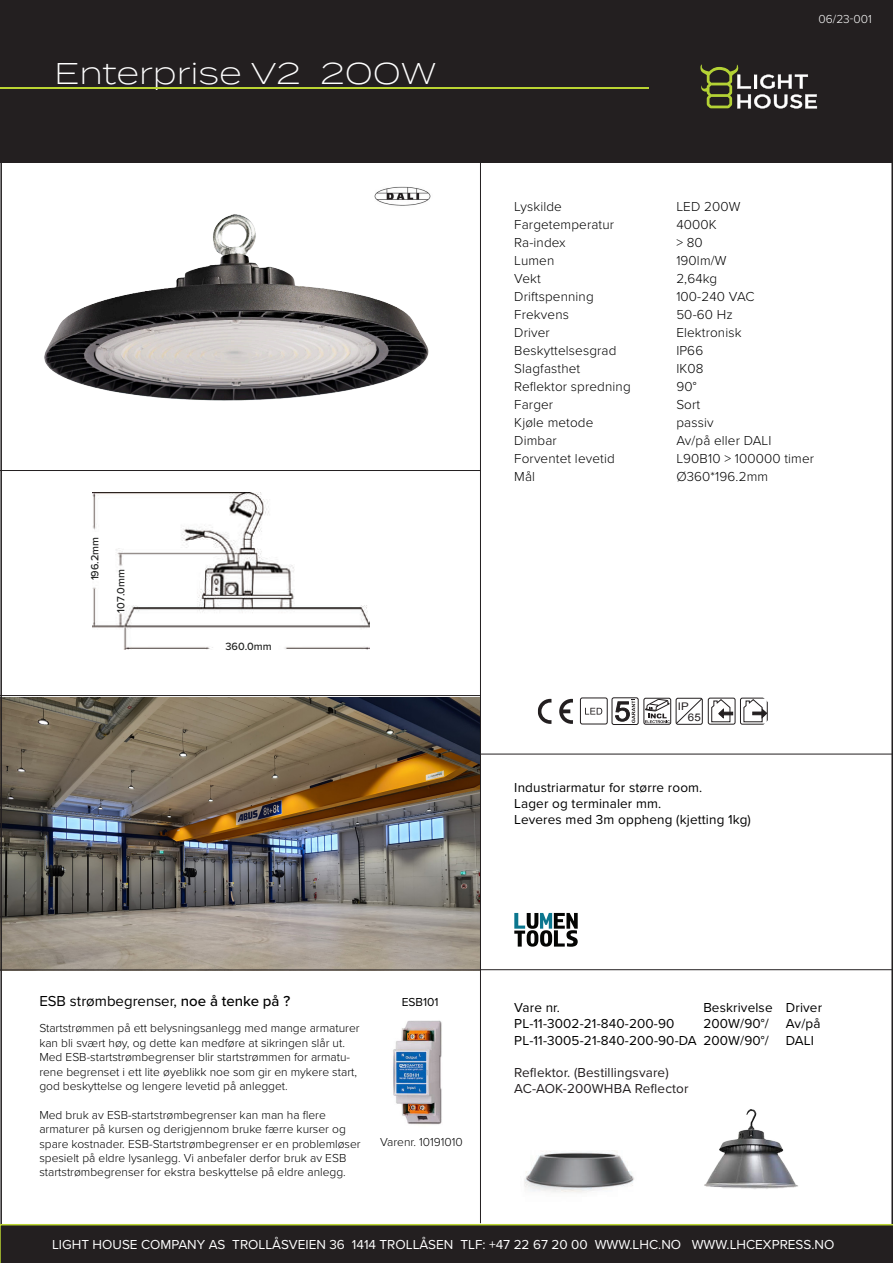
<style>
.page{position:relative;width:893px;height:1263px;background:#fff}
.page>*{position:absolute;margin:0;border:0;box-sizing:border-box;transform-origin:0 0}
.t1{font:300 30px "Termina";color:#fff}
.t2{font:15px "Proxima Nova";color:#000}
.t3{font:300 13.5px "Proxima Nova";letter-spacing:.01em;color:#000}
.t4{font:13.5px/16.2px "Proxima Nova";letter-spacing:.01em;color:#000}
.t5{font:13.5px "Proxima Nova";color:#fff}
.t6{font:13.5px/16.2px "Proxima Nova";letter-spacing:.01em;color:#231f20}
.t7{font:300 12px/14.4px "Proxima Nova";color:#000}
.t8{font:300 12px "Proxima Nova";color:#fff}
.t9{font:12px "Proxima Nova";color:#000}
.t10{font:500 10.95px "Proxima Nova";color:#1f201f}
.t11{font:10.5px/11.6px "Arial";color:#231f20;scale:1.1 1}
.s1{font-weight:500}
</style>
<div class="page">
<img style="left:3px;top:697px;width:477px;height:272px">
<img style="left:44px;top:214px;width:385px;height:187px">
<img style="left:93px;top:493px;width:277px;height:157px">
<div style="left:580px;top:698px;width:27px;height:26px;border:1px solid #231f20;border-radius:2px"></div>
<svg style="left:585px;top:708px;width:17px;height:6px"></svg>
<svg style="left:612px;top:698px;width:26px;height:26px"></svg>
<div style="left:612px;top:697px;width:26px;height:28px;border:1px solid #231f20;border-radius:2px"></div>
<svg style="left:614px;top:699px;width:21px;height:24px"></svg>
<svg style="left:538px;top:699px;width:13px;height:25px"></svg>
<svg style="left:559px;top:699px;width:14px;height:25px"></svg>
<svg style="left:645px;top:697px;width:58px;height:28px"></svg>
<div style="left:644px;top:698px;width:27px;height:26px;border:1px solid #231f20;border-radius:2px"></div>
<svg style="left:711px;top:700px;width:22px;height:22px"></svg>
<div style="left:708px;top:698px;width:27px;height:26px;border:1px solid #231f20;border-radius:2px"></div>
<svg style="left:743px;top:700px;width:22px;height:22px"></svg>
<div style="left:740px;top:698px;width:27px;height:26px;border:1px solid #231f20;border-radius:2px"></div>
<div style="left:0;top:1224px;width:893px;height:39px;background:#231f20"></div>
<div style="left:0;top:0;width:893px;height:162px;background:#231f20"></div>
<hr style="left:0;top:470px;width:481px;height:1px;background:#231f20">
<hr style="left:480px;top:139px;width:1px;height:1084px;background:#231f20">
<hr style="left:481px;top:969px;width:412px;height:1px;background:#231f20">
<hr style="left:480px;top:754px;width:413px;height:1px;background:#231f20">
<hr style="left:0;top:87px;width:649px;height:2px;background:#bad432">
<svg style="left:700px;top:64px;width:117px;height:45px"></svg>
<svg style="left:514px;top:913px;width:64px;height:34px"></svg>
<img style="left:393px;top:1020px;width:49px;height:105px">
<hr style="left:0;top:969px;width:480px;height:1px;background:#231f20">
<hr style="left:0;top:695px;width:481px;height:1px;background:#231f20">
<img style="left:367px;top:186px;width:64px;height:30px">
<img style="left:524px;top:1151px;width:110px;height:42px">
<img style="left:704px;top:1109px;width:94px;height:80px">
<h1 class="t1" style="left:54px;top:61px;width:384px">Enterprise V2 200W</h1>
<p class="t10" style="left:90px;top:580px;width:45px;rotate:-90deg">196.2mm</p>
<p class="t10" style="left:116px;top:613px;width:45px;rotate:-90deg">107.0mm</p>
<p class="t10" style="left:225px;top:642px;width:48px">360.0mm</p>
<p class="t8" style="left:819px;top:14px;width:55px">06/23-001</p>
<p class="t3" style="left:514px;top:200px;width:49px">Lyskilde</p>
<p class="t3" style="left:676px;top:200px;width:66px">LED 200W</p>
<p class="t3" style="left:514px;top:218px;width:101px">Fargetemperatur</p>
<p class="t3" style="left:676px;top:218px;width:42px">4000K</p>
<p class="t3" style="left:514px;top:236px;width:53px">Ra-index</p>
<p class="t3" style="left:676px;top:236px;width:28px">&gt; 80</p>
<p class="t3" style="left:514px;top:254px;width:42px">Lumen</p>
<p class="t3" style="left:676px;top:254px;width:52px">190lm/W</p>
<p class="t3" style="left:514px;top:272px;width:28px">Vekt</p>
<p class="t3" style="left:676px;top:272px;width:42px">2,64kg</p>
<p class="t3" style="left:514px;top:290px;width:81px">Driftspenning</p>
<p class="t3" style="left:676px;top:290px;width:80px">100-240 VAC</p>
<p class="t3" style="left:514px;top:308px;width:56px">Frekvens</p>
<p class="t3" style="left:676px;top:308px;width:58px">50-60 Hz</p>
<p class="t3" style="left:514px;top:326px;width:37px">Driver</p>
<p class="t3" style="left:676px;top:326px;width:67px">Elektronisk</p>
<p class="t3" style="left:514px;top:344px;width:104px">Beskyttelsesgrad</p>
<p class="t3" style="left:676px;top:344px;width:28px">IP66</p>
<p class="t3" style="left:514px;top:362px;width:67px">Slagfasthet</p>
<p class="t3" style="left:676px;top:362px;width:29px">IK08</p>
<p class="t3" style="left:514px;top:380px;width:118px">Reflektor spredning</p>
<p class="t3" style="left:676px;top:380px;width:22px">90°</p>
<p class="t3" style="left:514px;top:398px;width:40px">Farger</p>
<p class="t3" style="left:676px;top:398px;width:25px">Sort</p>
<p class="t3" style="left:514px;top:416px;width:81px">Kjøle metode</p>
<p class="t3" style="left:676px;top:416px;width:39px">passiv</p>
<p class="t3" style="left:514px;top:434px;width:44px">Dimbar</p>
<p class="t3" style="left:676px;top:434px;width:97px">Av/på eller DALI</p>
<p class="t3" style="left:514px;top:452px;width:102px">Forventet levetid</p>
<p class="t3" style="left:676px;top:452px;width:139px">L90B10 &gt; 100000 timer</p>
<p class="t3" style="left:514px;top:470px;width:22px">Mål</p>
<p class="t3" style="left:676px;top:470px;width:93px">Ø360*196.2mm</p>
<p class="t11" style="left:688px;top:700px;width:13px;text-indent:-10px">IP<br>65</p>
<p class="t4" style="left:514px;top:779px;width:238px">Industriarmatur for større room.<br>Lager og terminaler mm.<br>Leveres med 3m oppheng (kjetting 1kg)</p>
<p class="t2" style="left:39px;top:993px;width:253px">ESB strømbegrenser, <span class="s1">noe å tenke på ?</span></p>
<p class="t9" style="left:402px;top:995px;width:38px">ESB101</p>
<p class="t7" style="left:39px;top:1022px;width:322px">Startstrømmen på ett belysningsanlegg med mange armaturer kan bli svært høy, og dette kan medføre at sikringen slår ut.<br>Med ESB-startstrømbegrenser blir startstrømmen for armatu&shy;rene begrenset i ett lite øyeblikk noe som gir en mykere start, god beskyttelse og lengere levetid på anlegget.</p>
<p class="t7" style="left:39px;top:1108px;width:323px">Med bruk av ESB-startstrømbegrenser kan man ha flere armaturer på kursen og derigjennom bruke færre kurser og spare kostnader. ESB-Startstrømbegrenser er en problemløser spesielt på eldre lysanlegg. Vi anbefaler derfor bruk av ESB startstrømbegrenser for ekstra beskyttelse på eldre anlegg.</p>
<p class="t7" style="left:380px;top:1136px;width:84px">Varenr. 10191010</p>
<p class="t4" style="left:514px;top:999px;width:47px">Vare nr.</p>
<p class="t4" style="left:703px;top:999px;width:120px">Beskrivelse Driver</p>
<p class="t4" style="left:514px;top:1015px;width:162px">PL-11-3002-21-840-200-90</p>
<p class="t4" style="left:703px;top:1015px;width:67px">200W/90°/</p>
<p class="t4" style="left:786px;top:1015px;width:36px">Av/på</p>
<p class="t4" style="left:514px;top:1032px;width:256px">PL-11-3005-21-840-200-90-DA 200W/90°/</p>
<p class="t4" style="left:786px;top:1032px;width:30px">DALI</p>
<p class="t6" style="left:514px;top:1064px;width:176px">Reflektor. (Bestillingsvare)<br>AC-AOK-200WHBA Reflector</p>
<p class="t5" style="left:52px;top:1237px;width:784px">LIGHT HOUSE COMPANY AS TROLLÅSVEIEN 36 1414 TROLLÅSEN TLF: +47 22 67 20 00 WWW.LHC.NO WWW.LHCEXPRESS.NO</p>
</div>
